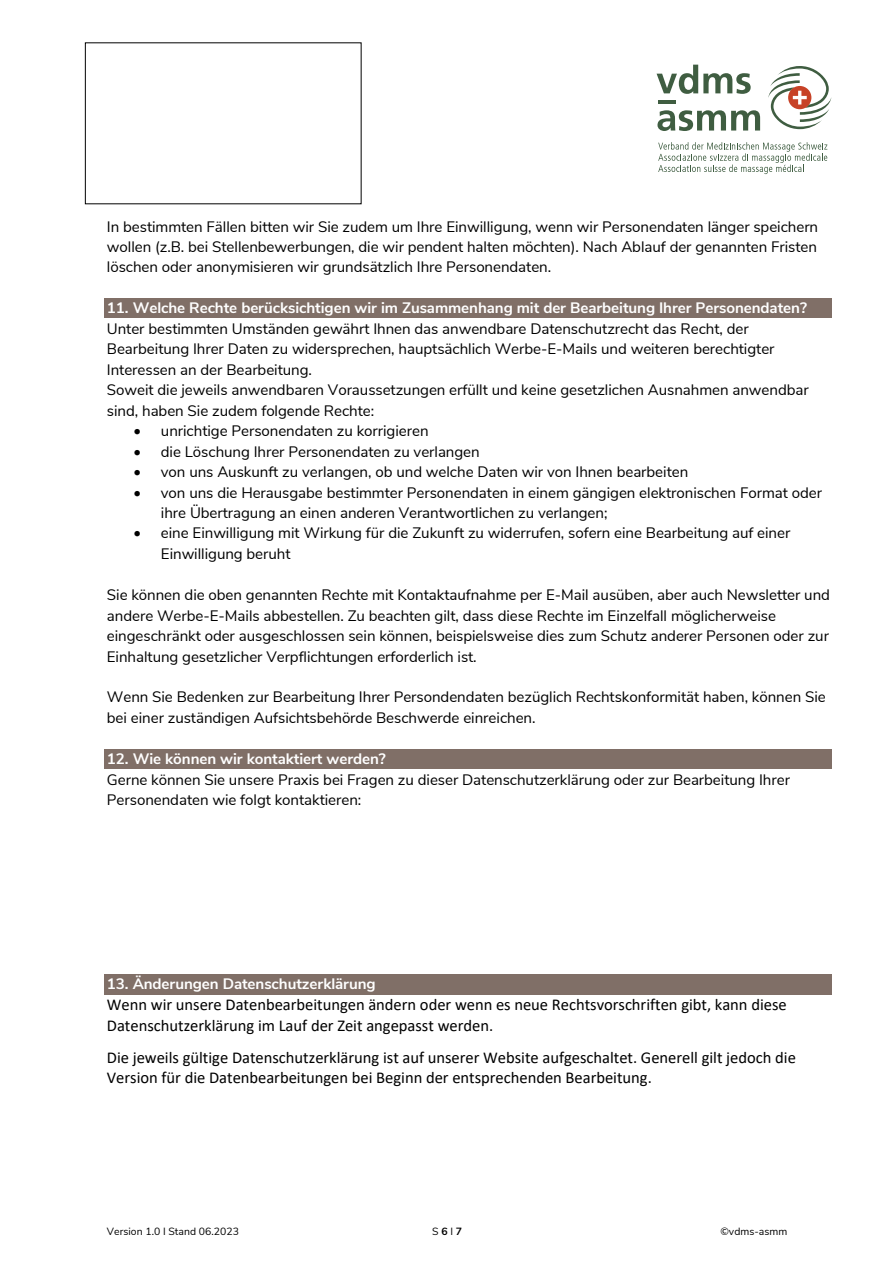
<style>
.page{position:relative;width:893px;height:1263px;background:#fff}
.page>*{position:absolute;margin:0;border:0;box-sizing:border-box;transform-origin:0 0}
.t1{font:16.5px/20.1px "Calibri";color:#000}
.t2{font:15.15px/20.4px "Nunito Sans";letter-spacing:-.005em;color:#000}
.t3{font:700 15.15px "Nunito Sans";letter-spacing:-.005em;color:#fff}
.t4{font:10.5px "Nunito Sans";letter-spacing:.005em;color:#000}
.s1{font-weight:700}
</style>
<div class="page">
<div style="left:105px;top:298px;width:727px;height:21px;background:#806f67"></div>
<div style="left:105px;top:749px;width:727px;height:20px;background:#806f67"></div>
<div style="left:105px;top:974px;width:727px;height:20px;background:#806f67"></div>
<svg style="left:768px;top:66px;width:63px;height:63px"></svg>
<svg style="left:657px;top:65px;width:94px;height:29px"></svg>
<svg style="left:657px;top:110px;width:103px;height:21px"></svg>
<hr style="left:658px;top:100px;width:18px;height:4px;background:#3f5d41">
<svg style="left:658px;top:142px;width:169px;height:32px"></svg>
<p class="t2" style="left:107px;top:215px;width:713px;text-align:justify">In bestimmten Fällen bitten wir Sie zudem um Ihre Einwilligung, wenn wir Personendaten länger speichern wollen (z.B. bei Stellenbewerbungen, die wir pendent halten möchten). Nach Ablauf der genannten Fristen löschen oder anonymisieren wir grundsätzlich Ihre Personendaten.</p>
<p class="t3" style="left:107px;top:297px;width:701px">11. Welche Rechte berücksichtigen wir im Zusammenhang mit der Bearbeitung Ihrer Personendaten?</p>
<p class="t2" style="left:107px;top:317px;width:703px">Unter bestimmten Umständen gewährt Ihnen das anwendbare Datenschutzrecht das Recht, der Bearbeitung Ihrer Daten zu widersprechen, hauptsächlich Werbe-E-Mails und weiteren berechtigter Interessen an der Bearbeitung.<br>Soweit die jeweils anwendbaren Voraussetzungen erfüllt und keine gesetzlichen Ausnahmen anwendbar sind, haben Sie zudem folgende Rechte:</p>
<p class="t2" style="left:134px;top:420px;width:296px">• unrichtige Personendaten zu korrigieren</p>
<p class="t2" style="left:134px;top:440px;width:347px">• die Löschung Ihrer Personendaten zu verlangen</p>
<p class="t2" style="left:134px;top:461px;width:556px">• von uns Auskunft zu verlangen, ob und welche Daten wir von Ihnen bearbeiten</p>
<p class="t2" style="left:161px;top:481px;width:663px;text-indent:-27px">• von uns die Herausgabe bestimmter Personendaten in einem gängigen elektronischen Format oder ihre Übertragung an einen anderen Verantwortlichen zu verlangen;</p>
<p class="t2" style="left:161px;top:522px;width:631px;text-indent:-27px">• eine Einwilligung mit Wirkung für die Zukunft zu widerrufen, sofern eine Bearbeitung auf einer<br>Einwilligung beruht</p>
<p class="t2" style="left:107px;top:584px;width:725px">Sie können die oben genannten Rechte mit Kontaktaufnahme per E-Mail ausüben, aber auch Newsletter und andere Werbe-E-Mails abbestellen. Zu beachten gilt, dass diese Rechte im Einzelfall möglicherweise eingeschränkt oder ausgeschlossen sein können, beispielsweise dies zum Schutz anderer Personen oder zur Einhaltung gesetzlicher Verpflichtungen erforderlich ist.</p>
<p class="t2" style="left:107px;top:686px;width:720px">Wenn Sie Bedenken zur Bearbeitung Ihrer Persondendaten bezüglich Rechtskonformität haben, können Sie bei einer zuständigen Aufsichtsbehörde Beschwerde einreichen.</p>
<p class="t3" style="left:107px;top:748px;width:280px">12. Wie können wir kontaktiert werden?</p>
<p class="t2" style="left:107px;top:768px;width:685px">Gerne können Sie unsere Praxis bei Fragen zu dieser Datenschutzerklärung oder zur Bearbeitung Ihrer<br>Personendaten wie folgt kontaktieren:</p>
<p class="t3" style="left:107px;top:973px;width:270px">13. Änderungen Datenschutzerklärung</p>
<p class="t1" style="left:107px;top:994px;width:681px">Wenn wir unsere Datenbearbeitungen ändern oder wenn es neue Rechtsvorschriften gibt, kann diese<br>Datenschutzerklärung im Lauf der Zeit angepasst werden.</p>
<p class="t1" style="left:107px;top:1046px;width:691px">Die jeweils gültige Datenschutzerklärung ist auf unserer Website aufgeschaltet. Generell gilt jedoch die<br>Version für die Datenbearbeitungen bei Beginn der entsprechenden Bearbeitung.</p>
<p class="t4" style="left:107px;top:1223px;width:134px">Version 1.0 I Stand 06.2023</p>
<p class="t4" style="left:432px;top:1223px;width:31px">S <span class="s1">6</span> I <span class="s1">7</span></p>
<p class="t4" style="left:720px;top:1223px;width:68px">©vdms-asmm</p>
</div>
